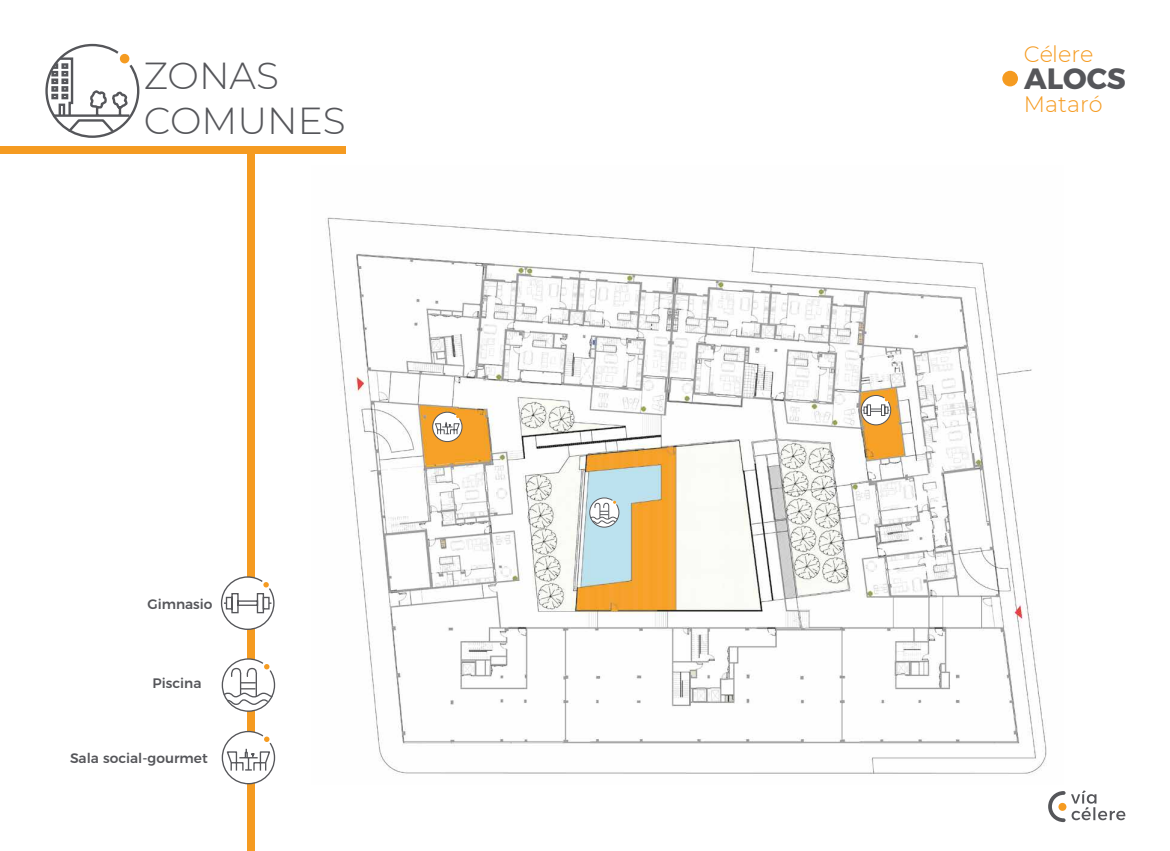
<style>
.page{position:relative;width:1170px;height:851px;background:#fff}
.page>*{position:absolute;margin:0;border:0;box-sizing:border-box;transform-origin:0 0}
.t1{font:300 37.5px/45px "Montserrat";color:#55565a}
.t2{font:700 29.38px "Montserrat";color:#55565a}
.t3{font:300 22.25px "Montserrat";color:#f59b21}
.t4{font:500 13.75px "Montserrat";color:#55565a}
</style>
<div class="page">
<svg style="left:44px;top:43px;width:94px;height:111px"></svg>
<svg style="left:120px;top:54px;width:9px;height:9px"></svg>
<svg style="left:50px;top:56px;width:82px;height:78px"></svg>
<div style="left:0;top:146px;width:345px;height:7px;background:#f59b21"></div>
<svg style="left:1048px;top:790px;width:77px;height:32px"></svg>
<div style="left:248px;top:146px;width:7px;height:704px;background:#f59b21"></div>
<svg style="left:221px;top:730px;width:55px;height:55px"></svg>
<svg style="left:221px;top:657px;width:55px;height:55px"></svg>
<div style="left:1002px;top:71px;width:15px;height:15px;background:#f59b21;border-radius:50%"></div>
<img style="left:327px;top:217px;width:720px;height:557px">
<svg style="left:432px;top:411px;width:31px;height:31px"></svg>
<svg style="left:589px;top:497px;width:30px;height:31px"></svg>
<svg style="left:860px;top:394px;width:31px;height:31px"></svg>
<svg style="left:220px;top:575px;width:55px;height:55px"></svg>
<h1 class="t1" style="left:144px;top:52px;width:203px">ZONAS<br>COMUNES</h1>
<p class="t4" style="left:147px;top:592px;width:67px">Gimnasio</p>
<p class="t4" style="left:152px;top:672px;width:50px">Piscina</p>
<p class="t4" style="left:70px;top:747px;width:139px">Sala social-gourmet</p>
<h3 class="t3" style="left:1023px;top:39px;width:71px">Célere</h3>
<h3 class="t3" style="left:1023px;top:89px;width:80px">Mataró</h3>
<h2 class="t2" style="left:1023px;top:54px;width:103px">ALOCS</h2>
</div>
